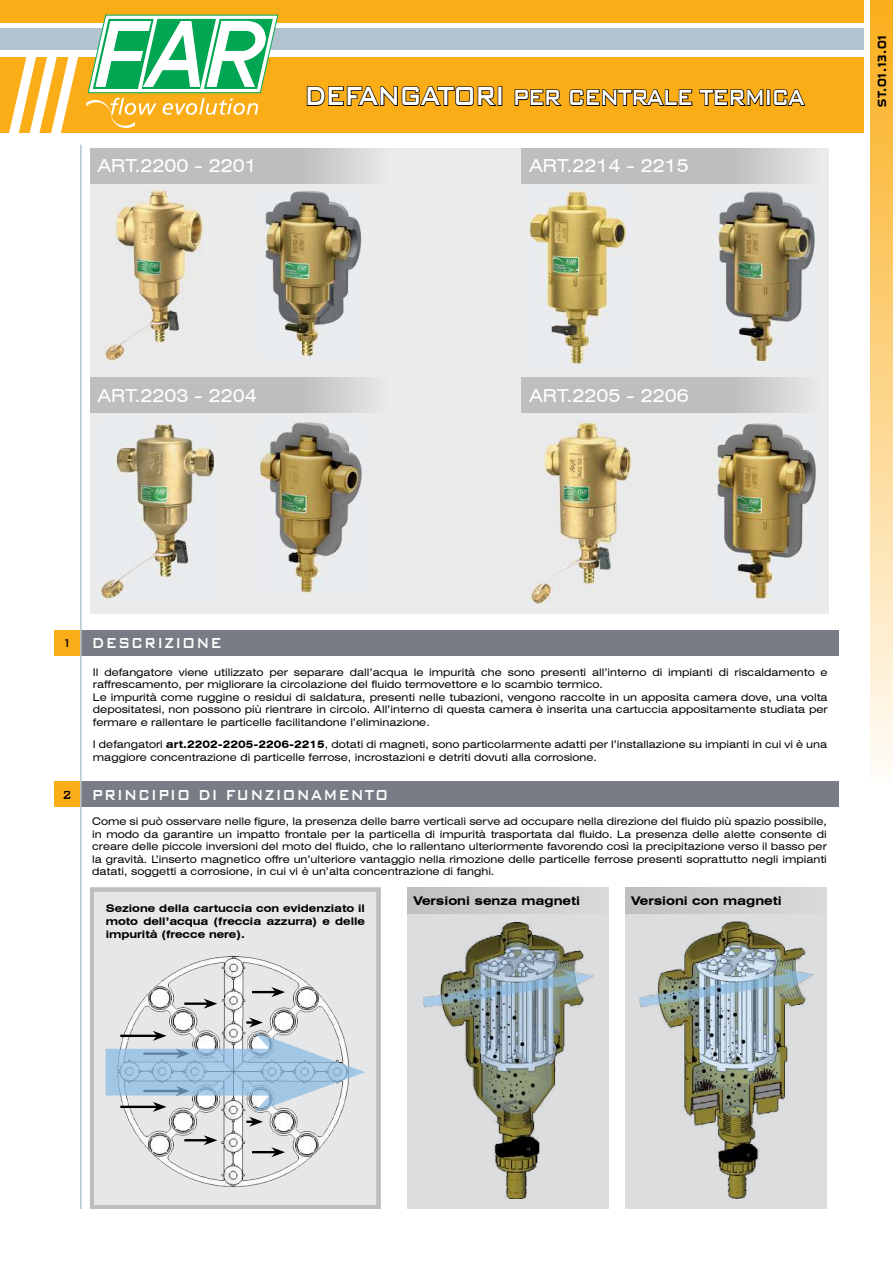
<style>
.page{position:relative;width:893px;height:1263px;background:#fff}
.page>*{position:absolute;margin:0;border:0;box-sizing:border-box;transform-origin:0 0}
.t1{font:500 29.25px "Bank Gothic BT";letter-spacing:-.06em;color:#fff;scale:.77 1}
.t2{font:500 19.35px "Bank Gothic BT";letter-spacing:.07em;color:#fff;scale:.78 1}
.t3{font:expanded 18px "Swiss 721 BT";color:#fff}
.t4{font:700 expanded 12px "Swiss 721 BT";color:#000}
.t5{font:700 12px "Space BT";letter-spacing:.06em;color:#000}
.t6{font:expanded 10.5px/12.6px "Swiss 721 BT";color:#000}
.t7{font:700 expanded 10.5px/12.6px "Swiss 721 BT";color:#000;text-align:justify}
.s1{font-size:35.1px}
.s2{font-family:"Swis 721 Ex BT";font-stretch:normal}
.s3{font-size:15.6px;color:#000}
.s4{font-weight:700}
.s5{font-family:"Swis 721 Ex BT";font-weight:700;font-stretch:normal}
</style>
<div class="page">
<div style="left:625px;top:887px;width:202px;height:322px;background:#dcddde"></div>
<div style="left:870px;top:0;width:23px;height:782px;background:linear-gradient(to bottom,#fbae1b,#fefcf8)"></div>
<div style="left:0;top:29px;width:863px;height:21px;background:#b2c4cf"></div>
<div style="left:0;top:57px;width:863px;height:76px;background:#fbad18"></div>
<svg style="left:9px;top:57px;width:70px;height:76px"></svg>
<div style="left:0;top:0;width:863px;height:23px;background:#fbad18"></div>
<svg style="left:86px;top:15px;width:192px;height:113px"></svg>
<div style="left:82px;top:630px;width:757px;height:25px;background:#787d85"></div>
<div style="left:54px;top:630px;width:26px;height:25px;background:#fbad18"></div>
<div style="left:90px;top:148px;width:739px;height:465px;background:#ebebec"></div>
<svg style="left:90px;top:148px;width:281px;height:35px;background:#c0c2c4"></svg>
<svg style="left:90px;top:377px;width:281px;height:36px;background:#c0c2c4"></svg>
<svg style="left:522px;top:148px;width:280px;height:35px;background:#c0c2c4"></svg>
<div style="left:80px;top:781px;width:759px;height:25px;background:#787d85"></div>
<div style="left:54px;top:781px;width:26px;height:25px;background:#fbad18"></div>
<svg style="left:90px;top:887px;width:291px;height:322px;background:#c0c2c4"></svg>
<div style="left:94px;top:892px;width:282px;height:312px;background:#e6e7e8"></div>
<img style="left:117px;top:956px;width:218px;height:231px">
<hr style="left:120px;top:1106px;width:37px;height:2px;background:#000">
<svg style="left:153px;top:1102px;width:14px;height:10px"></svg>
<hr style="left:120px;top:1035px;width:37px;height:2px;background:#000">
<svg style="left:153px;top:1031px;width:14px;height:10px"></svg>
<hr style="left:184px;top:1002px;width:24px;height:3px;background:#000">
<svg style="left:204px;top:999px;width:13px;height:10px"></svg>
<hr style="left:184px;top:1139px;width:24px;height:2px;background:#000">
<svg style="left:204px;top:1135px;width:13px;height:10px"></svg>
<hr style="left:252px;top:1151px;width:24px;height:2px;background:#000">
<svg style="left:271px;top:1147px;width:14px;height:10px"></svg>
<hr style="left:252px;top:991px;width:24px;height:2px;background:#000">
<svg style="left:271px;top:987px;width:14px;height:10px"></svg>
<svg style="left:176px;top:1048px;width:14px;height:1px"></svg>
<svg style="left:176px;top:1095px;width:14px;height:1px"></svg>
<svg style="left:106px;top:1049px;width:140px;height:46px;background:#9cc0de"></svg>
<svg style="left:246px;top:1017px;width:119px;height:110px"></svg>
<div style="left:407px;top:887px;width:202px;height:322px;background:#dcddde"></div>
<svg style="left:306px;top:86px;width:192px;height:20px"></svg>
<div style="left:498px;top:86px;width:4px;height:20px;border:2px solid #000101"></div>
<svg style="left:514px;top:89px;width:250px;height:17px"></svg>
<div style="left:766px;top:89px;width:4px;height:17px;border:2px solid #000101"></div>
<svg style="left:773px;top:89px;width:33px;height:17px"></svg>
<hr style="left:80px;top:145px;width:2px;height:1064px;background:#b2c4cf">
<svg style="left:522px;top:377px;width:280px;height:36px;background:#c0c2c4"></svg>
<img style="left:423px;top:923px;width:170px;height:275px">
<img style="left:640px;top:922px;width:173px;height:276px">
<div style="left:407px;top:887px;width:202px;height:27px;background:linear-gradient(to right,#bdbfc1,#d9dadb)"></div>
<div style="left:625px;top:887px;width:202px;height:27px;background:linear-gradient(to right,#bdbfc1,#d9dadb)"></div>
<img style="left:104px;top:188px;width:100px;height:174px">
<img style="left:529px;top:189px;width:100px;height:177px">
<img style="left:259px;top:422px;width:104px;height:171px">
<img style="left:529px;top:419px;width:103px;height:184px">
<img style="left:715px;top:423px;width:101px;height:179px">
<img style="left:99px;top:424px;width:114px;height:176px">
<img style="left:265px;top:190px;width:97px;height:168px">
<img style="left:714px;top:191px;width:101px;height:170px">
<h3 class="t3" style="left:97px;top:155px;width:161px">ART.2200 - 2201</h3>
<h1 class="t1" style="left:304px;top:81px;width:652px"><span class="s1">DEFANGATORI</span> PER CENTRALE TERMICA</h1>
<h3 class="t3" style="left:529px;top:155px;width:161px">ART.22<span class="s2">14</span> - 22<span class="s2">15</span></h3>
<p class="t5" style="left:875px;top:107px;width:73px;rotate:-90deg">ST.01.13.01</p>
<h3 class="t3" style="left:97px;top:384px;width:161px">ART.2203 - 2204</h3>
<h3 class="t3" style="left:529px;top:384px;width:161px">ART.2205 - 2206</h3>
<h2 class="t2" style="left:62px;top:633px;width:206px"><span class="s3">1</span> DESCRIZIONE</h2>
<p class="t6" style="left:93px;top:665px;width:736px">Il defangatore viene utilizzato per separare dall’acqua le impurità che sono presenti all’interno di impianti di riscaldamento e raffrescamento, per migliorare la circolazione del fluido termovettore e lo scambio termico.<br>Le impurità come ruggine o residui di saldatura, presenti nelle tubazioni, vengono raccolte in un apposita camera dove, una volta depositatesi, non possono più rientrare in circolo. All’interno di questa camera è inserita una cartuccia appositamente studiata per fermare e rallentare le particelle facilitandone l’eliminazione.</p>
<p class="t6" style="left:93px;top:738px;width:736px">I defangatori <span class="s4">art.2202-2205-2206-22</span><span class="s5">15</span>, dotati di magneti, sono particolarmente adatti per l’installazione su impianti in cui vi è una maggiore concentrazione di particelle ferrose, incrostazioni e detriti dovuti alla corrosione.</p>
<h2 class="t2" style="left:62px;top:784px;width:419px"><span class="s3">2</span> PRINCIPIO DI FUNZIONAMENTO</h2>
<p class="t6" style="left:92px;top:815px;width:736px;text-align:justify">Come si può osservare nelle figure, la presenza delle barre verticali serve ad occupare nella direzione del fluido più spazio possibile, in modo da garantire un impatto frontale per la particella di impurità trasportata dal fluido. La presenza delle alette consente di creare delle piccole inversioni del moto del fluido, che lo rallentano ulteriormente favorendo così la precipitazione verso il basso per la gravità. L’inserto magnetico offre un’ulteriore vantaggio nella rimozione delle particelle ferrose presenti soprattutto negli impianti datati, soggetti a corrosione, in cui vi è un’alta concentrazione di fanghi.</p>
<p class="t7" style="left:106px;top:902px;width:261px">Sezione della cartuccia con evidenziato il moto dell’acqua (freccia azzurra) e delle impurità (frecce nere).</p>
<p class="t4" style="left:414px;top:893px;width:168px">Versioni senza magneti</p>
<p class="t4" style="left:631px;top:893px;width:152px">Versioni con magneti</p>
</div>
